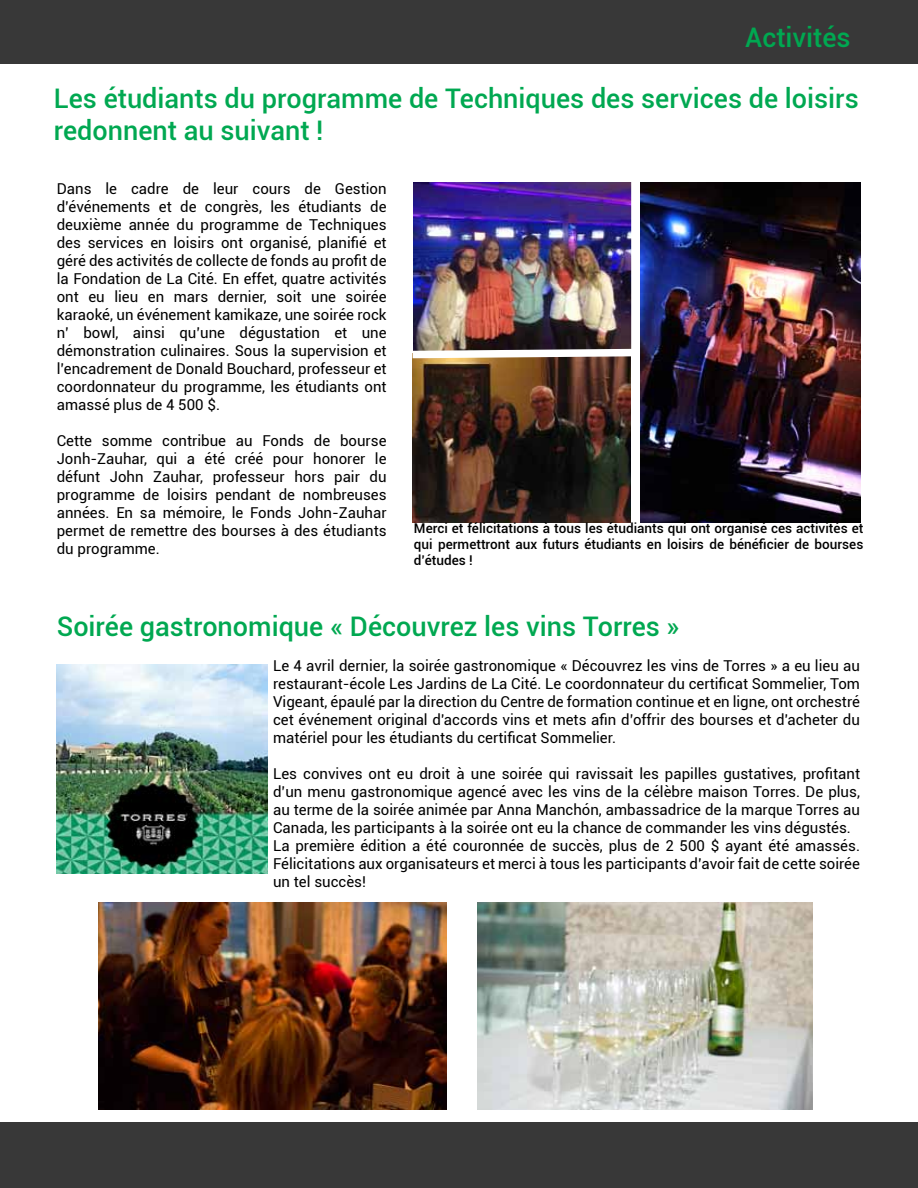
<style>
.page{position:relative;width:918px;height:1188px;background:#fff}
.page>*{position:absolute;margin:0;border:0;box-sizing:border-box;transform-origin:0 0}
.t1{font:500 27px/32.4px "Roboto";color:#00a851}
.t2{font:15px/18px "Roboto";color:#000;text-align:justify}
.t3{font:500 13.5px/16.2px "Roboto";color:#000;text-align:justify}
</style>
<div class="page">
<div style="left:0;top:0;width:918px;height:64px;background:#383838"></div>
<img style="left:57px;top:664px;width:211px;height:209px">
<img style="left:98px;top:902px;width:349px;height:208px">
<img style="left:477px;top:902px;width:336px;height:208px">
<img style="left:640px;top:182px;width:220px;height:341px">
<img style="left:414px;top:182px;width:217px;height:163px">
<img style="left:413px;top:362px;width:218px;height:161px">
<img style="left:412px;top:345px;width:230px;height:17px">
<div style="left:0;top:1123px;width:918px;height:65px;background:#383838"></div>
<h1 class="t1" style="left:745px;top:20px;width:107px">Activités</h1>
<h1 class="t1" style="left:54px;top:81px;width:806px">Les étudiants du programme de Techniques des services de loisirs redonnent au suivant !</h1>
<p class="t2" style="left:57px;top:179px;width:331px">Dans le cadre de leur cours de Gestion d’événements et de congrès, les étudiants de deuxième année du programme de Techniques des services en loisirs ont organisé, planifié et géré des activités de collecte de fonds au profit de la Fondation de La Cité. En effet, quatre activités ont eu lieu en mars dernier, soit une soirée karaoké, un événement kamikaze, une soirée rock n’ bowl, ainsi qu’une dégustation et une démonstration culinaires. Sous la supervision et l’encadrement de Donald Bouchard, professeur et coordonnateur du programme, les étudiants ont amassé plus de 4 500 $.</p>
<p class="t2" style="left:57px;top:431px;width:331px">Cette somme contribue au Fonds de bourse Jonh-Zauhar, qui a été créé pour honorer le défunt John Zauhar, professeur hors pair du programme de loisirs pendant de nombreuses années. En sa mémoire, le Fonds John-Zauhar permet de remettre des bourses à des étudiants du programme.</p>
<p class="t3" style="left:414px;top:519px;width:451px">Merci et félicitations à tous les étudiants qui ont organisé ces activités et qui permettront aux futurs étudiants en loisirs de bénéficier de bourses d’études !</p>
<h1 class="t1" style="left:57px;top:610px;width:624px">Soirée gastronomique « Découvrez les vins Torres »</h1>
<p class="t2" style="left:273px;top:656px;width:588px">Le 4 avril dernier, la soirée gastronomique « Découvrez les vins de Torres » a eu lieu au restaurant-école Les Jardins de La Cité. Le coordonnateur du certificat Sommelier, Tom Vigeant, épaulé par la direction du Centre de formation continue et en ligne, ont orchestré cet événement original d'accords vins et mets afin d’offrir des bourses et d'acheter du matériel pour les étudiants du certificat Sommelier.</p>
<p class="t2" style="left:273px;top:764px;width:588px;text-align:left">Les convives ont eu droit à une soirée qui ravissait les papilles gustatives, profitant d’un menu gastronomique agencé avec les vins de la célèbre maison Torres. De plus, au terme de la soirée animée par Anna Manchón, ambassadrice de la marque Torres au Canada, les participants à la soirée ont eu la chance de commander les vins dégustés.<br>La première édition a été couronnée de succès, plus de 2 500 $ ayant été amassés.<br>Félicitations aux organisateurs et merci à tous les participants d’avoir fait de cette soirée un tel succès!</p>
</div>
